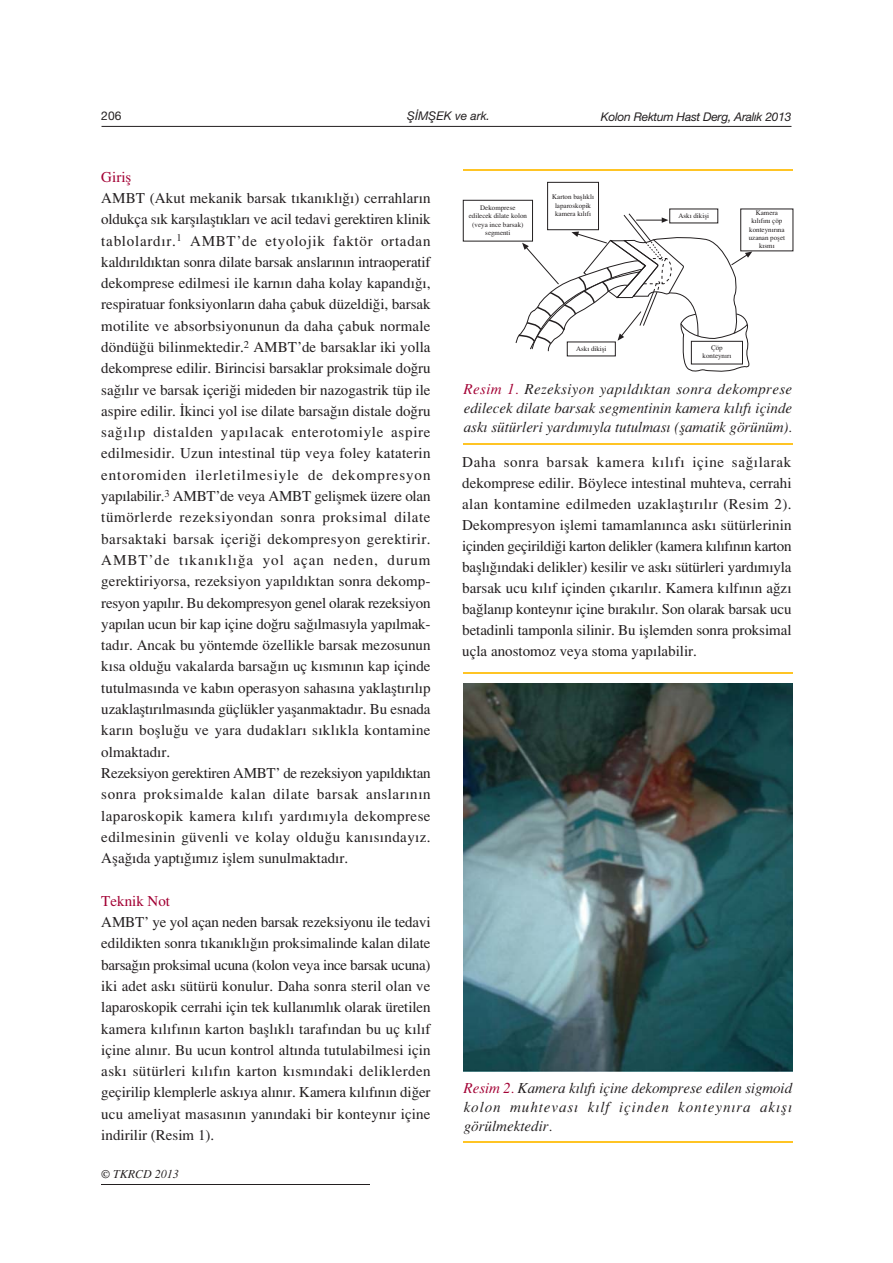
<style>
.page{position:relative;width:893px;height:1263px;background:#fff}
.page>*{position:absolute;margin:0;border:0;box-sizing:border-box;transform-origin:0 0}
.t1{font:15px/21.3px "Times Turk";letter-spacing:.005em;color:#231f20;text-align:justify}
.t2{font:italic 15px/18.9px "Times Turk";color:#231f20;text-align:justify}
.t3{font:15px "Times Turk";color:#a30134}
.t4{font:12px "Helvetica T Italic";letter-spacing:-.02em;color:#231f20}
.t5{font:italic 12px "Times Turk";color:#231f20}
.t6{font:12px "Helvetica T";color:#231f20}
.t7{font:7.05px/8.4px "Times Turk";color:#231f20;text-align:center}
.s1{color:#a30134}
</style>
<div class="page">
<hr style="left:464px;top:170px;width:329px;height:1px;background:#ffc424">
<hr style="left:463px;top:443px;width:330px;height:1px;background:#ffc424">
<div style="left:463px;top:200px;width:70px;height:41px;border:1px solid #231f20"></div>
<div style="left:547px;top:182px;width:52px;height:48px;border:1px solid #231f20"></div>
<svg style="left:515px;top:213px;width:237px;height:159px"></svg>
<img style="left:463px;top:684px;width:329px;height:388px">
<hr style="left:464px;top:673px;width:329px;height:1px;background:#ffc424">
<hr style="left:463px;top:1142px;width:330px;height:1px;background:#ffc424">
<hr style="left:101px;top:1184px;width:268px;height:1px;background:#231f20">
<hr style="left:101px;top:126px;width:690px;height:1px;background:#231f20">
<p class="t4" style="left:407px;top:111px;width:84px">fi‹MfiEK ve ark.</p>
<p class="t6" style="left:101px;top:111px;width:22px">206</p>
<p class="t4" style="left:600px;top:112px;width:192px">Kolon Rektum Hast Derg, Aral›k 2013</p>
<p class="t3" style="left:101px;top:171px;width:31px">Girifl</p>
<p class="t1" style="left:101px;top:189px;width:331px;text-align:left">AMBT (Akut mekanik barsak t›kan›kl›¤›) cerrahlar›n oldukça s›k karfl›laflt›klar› ve acil tedavi gerektiren klinik tablolard›r.<sup>1</sup> AMBT’de etyolojik faktör ortadan kald›r›ld›ktan sonra dilate barsak anslar›n›n intraoperatif dekomprese edilmesi ile karn›n daha kolay kapand›¤›, respiratuar fonksiyonlar›n daha çabuk düzeldi¤i, barsak motilite ve absorbsiyonunun da daha çabuk normale döndü¤ü bilinmektedir.<sup>2</sup> AMBT’de barsaklar iki yolla dekomprese edilir. Birincisi barsaklar proksimale do¤ru sa¤›l›r ve barsak içeri¤i mideden bir nazogastrik tüp ile aspire edilir. ‹kinci yol ise dilate barsa¤›n distale do¤ru sa¤›l›p distalden yap›lacak enterotomiyle aspire edilmesidir. Uzun intestinal tüp veya foley kataterin entoromiden ilerletilmesiyle de dekompresyon yap›labilir.<sup>3</sup> AMBT’de veya AMBT geliflmek üzere olan tümörlerde rezeksiyondan sonra proksimal dilate barsaktaki barsak içeri¤i dekompresyon gerektirir.<br>AMBT’de t›kan›kl›¤a yol açan neden, durum gerektiriyorsa, rezeksiyon yap›ld›ktan sonra dekomp&shy;resyon yap›l›r. Bu dekompresyon genel olarak rezeksiyon yap›lan ucun bir kap içine do¤ru sa¤›lmas›yla yap›lmak&shy;tad›r. Ancak bu yöntemde özellikle barsak mezosunun k›sa oldu¤u vakalarda barsa¤›n uç k›sm›n›n kap içinde tutulmas›nda ve kab›n operasyon sahas›na yaklaflt›r›l›p uzaklaflt›r›lmas›nda güçlükler yaflanmaktad›r. Bu esnada kar›n bofllu¤u ve yara dudaklar› s›kl›kla kontamine olmaktad›r.<br>Rezeksiyon gerektiren AMBT’ de rezeksiyon yap›ld›ktan sonra proksimalde kalan dilate barsak anslar›n›n laparoskopik kamera k›l›f› yard›m›yla dekomprese edilmesinin güvenli ve kolay oldu¤u kan›s›nday›z.<br>Afla¤›da yapt›¤›m›z ifllem sunulmaktad›r.</p>
<p class="t3" style="left:101px;top:896px;width:70px">Teknik Not</p>
<p class="t1" style="left:101px;top:913px;width:331px">AMBT’ ye yol açan neden barsak rezeksiyonu ile tedavi edildikten sonra t›kan›kl›¤›n proksimalinde kalan dilate barsa¤›n proksimal ucuna (kolon veya ince barsak ucuna) iki adet ask› sütürü konulur. Daha sonra steril olan ve laparoskopik cerrahi için tek kullan›ml›k olarak üretilen kamera k›l›f›n›n karton bafll›kl› taraf›ndan bu uç k›l›f içine al›n›r. Bu ucun kontrol alt›nda tutulabilmesi için ask› sütürleri k›l›f›n karton k›sm›ndaki deliklerden geçirilip klemplerle ask›ya al›n›r. Kamera k›l›f›n›n di¤er ucu ameliyat masas›n›n yan›ndaki bir konteyn›r içine indirilir (Resim 1).</p>
<p class="t5" style="left:101px;top:1170px;width:79px">© TKRCD 2013</p>
<p class="t7" style="left:469px;top:204px;width:60px">Dekomprese edilecek dilate kolon (veya ince barsak) segmenti</p>
<p class="t7" style="left:552px;top:194px;width:43px">Karton bafll›kl› laparoskopik kamera k›l›f›</p>
<p class="t7" style="left:678px;top:212px;width:32px">Ask› dikifli</p>
<p class="t7" style="left:748px;top:209px;width:38px">Kamera k›l›f›n› çöp konteyn›r›na uzanan poflet k›sm›</p>
<p class="t7" style="left:576px;top:345px;width:32px">Ask› dikifli</p>
<p class="t7" style="left:702px;top:344px;width:30px">Çöp konteyn›r›</p>
<p class="t2" style="left:463px;top:381px;width:330px"><span class="s1">Resim 1.</span> Rezeksiyon yap›ld›ktan sonra dekomprese edilecek dilate barsak segmentinin kamera k›l›f› içinde ask› sütürleri yard›m›yla tutulmas› (flamatik görünüm).</p>
<p class="t1" style="left:462px;top:453px;width:331px">Daha sonra barsak kamera k›l›f› içine sa¤›larak dekomprese edilir. Böylece intestinal muhteva, cerrahi alan kontamine edilmeden uzaklaflt›r›l›r (Resim 2).<br>Dekompresyon ifllemi tamamlan›nca ask› sütürlerinin içinden geçirildi¤i karton delikler (kamera k›l›f›n›n karton bafll›¤›ndaki delikler) kesilir ve ask› sütürleri yard›m›yla barsak ucu k›l›f içinden ç›kar›l›r. Kamera k›lf›n›n a¤z› ba¤lan›p konteyn›r içine b›rak›l›r. Son olarak barsak ucu betadinli tamponla silinir. Bu ifllemden sonra proksimal uçla anostomoz veya stoma yap›labilir.</p>
<p class="t2" style="left:463px;top:1080px;width:330px"><span class="s1">Resim 2.</span> Kamera k›l›f› içine dekomprese edilen sigmoid kolon muhtevas› k›lf içinden konteyn›ra ak›fl› görülmektedir.</p>
</div>
